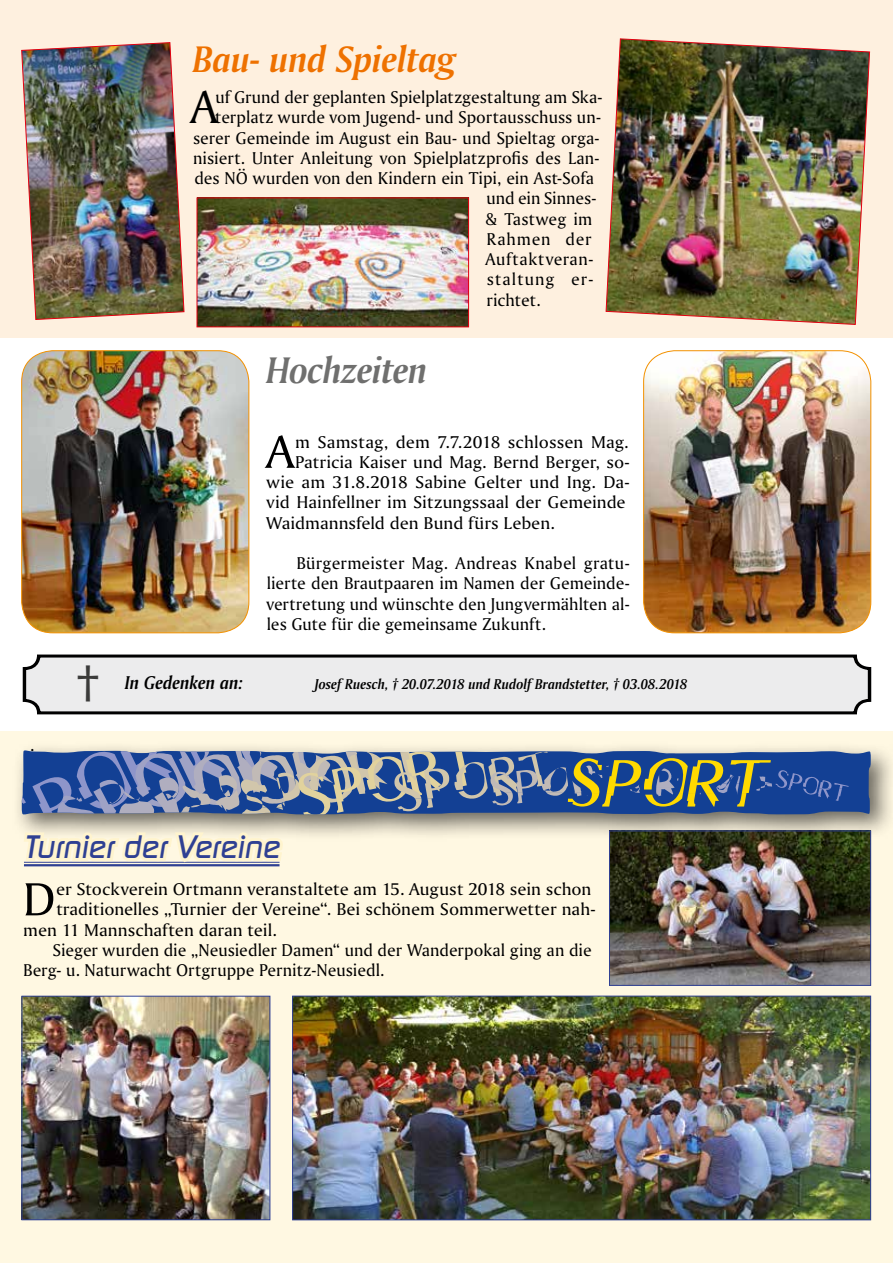
<style>
.page{position:relative;width:893px;height:1263px;background:#fff}
.page>*{position:absolute;margin:0;border:0;box-sizing:border-box;transform-origin:0 0}
.t1{font:49.8px "Myriad Pro";color:#3b3b3a}
.t2{font:48.9px "Amerigo BT Roman A";color:#000;scale:1.05 1}
.t3{font:48.9px "Amerigo BT Roman A";color:#000}
.t4{font:39px "Amerigo BT Bold Italic A";letter-spacing:-.01em;color:#ee7100}
.t5{font:39px "Amerigo BT Bold Italic A";letter-spacing:-.015em;color:#6f6f6e}
.t6{font:500 31.5px "Idigital";letter-spacing:-.005em;color:#2f4093}
.t7{font:19.5px "Amerigo BT Bold Italic A";color:#000}
.t8{font:18px/20.2px "Amerigo BT Roman A";color:#000;text-align:justify}
.t9{font:18px "Amerigo BT Roman A";color:#000;scale:1.05 1}
.t10{font:18px "Amerigo BT Roman A";letter-spacing:.035em;color:#000}
.t11{font:18px "Amerigo BT Roman A";letter-spacing:.06em;color:#000}
.t12{font:18px "Amerigo BT Roman A";letter-spacing:.045em;color:#000}
.t13{font:15px "Amerigo BT Bold Italic A";color:#000}
</style>
<div class="page">
<div style="left:0;top:731px;width:893px;height:532px;background:#fff8e2"></div>
<div style="left:0;top:0;width:893px;height:337px;background:#fef0df"></div>
<img style="left:22px;top:351px;width:227px;height:282px">
<div style="left:21px;top:350px;width:228px;height:283px;border:1px solid #f39100;border-radius:31px"></div>
<img style="left:644px;top:351px;width:227px;height:282px">
<div style="left:643px;top:350px;width:228px;height:283px;border:1px solid #f39100;border-radius:31px"></div>
<img style="left:21px;top:42px;width:164px;height:278px">
<img style="left:605px;top:38px;width:265px;height:287px">
<img style="left:199px;top:200px;width:268px;height:125px">
<svg style="left:22px;top:654px;width:850px;height:61px;background:#d3d3d4"></svg>
<div style="left:12px;top:741px;width:881px;height:101px;background:#000;opacity:.6"></div>
<svg style="left:849px;top:750px;width:22px;height:66px"></svg>
<svg style="left:20px;top:746px;width:829px;height:121px"></svg>
<img style="left:294px;top:998px;width:575px;height:220px">
<div style="left:292px;top:996px;width:579px;height:224px;border:1px solid #304194"></div>
<img style="left:24px;top:998px;width:244px;height:220px">
<div style="left:22px;top:996px;width:248px;height:224px;border:1px solid #304194"></div>
<img style="left:611px;top:832px;width:258px;height:152px">
<div style="left:609px;top:830px;width:262px;height:156px;border:1px solid #304194"></div>
<h3 class="t4" style="left:193px;top:36px;width:265px">Bau- und Spieltag</h3>
<p class="t8" style="left:215px;top:87px;width:389px">uf Grund der geplanten Spielplatzgestaltung am Ska-</p>
<p class="t8" style="left:215px;top:107px;width:387px">terplatz wurde vom Jugend- und Sportausschuss un-</p>
<p class="t8" style="left:193px;top:127px;width:408px">serer Gemeinde im August ein Bau- und Spieltag orga-</p>
<p class="t8" style="left:193px;top:147px;width:408px">nisiert. Unter Anleitung von Spielplatzprofis des Lan-</p>
<p class="t8" style="left:194px;top:168px;width:401px">des NÖ wurden von den Kindern ein Tipi, ein Ast-Sofa</p>
<p class="t8" style="left:487px;top:188px;width:111px">und ein Sinnes-</p>
<p class="t8" style="left:486px;top:208px;width:108px">&amp; Tastweg im</p>
<p class="t12" style="left:486px;top:228px;width:107px">Rahmen der</p>
<p class="t10" style="left:486px;top:248px;width:109px">Auftaktveran-</p>
<p class="t11" style="left:487px;top:268px;width:108px">staltung er-</p>
<p class="t8" style="left:487px;top:289px;width:56px">richtet.</p>
<h2 class="t3" style="left:190px;top:77px;width:29px">A</h2>
<h3 class="t5" style="left:266px;top:346px;width:163px">Hochzeiten</h3>
<h2 class="t2" style="left:266px;top:422px;width:29px">A</h2>
<p class="t9" style="left:295px;top:431px;width:319px">m Samstag, dem 7.7.2018 schlossen Mag.</p>
<p class="t9" style="left:295px;top:451px;width:320px">Patricia Kaiser und Mag. Bernd Berger, so-</p>
<p class="t9" style="left:266px;top:471px;width:348px">wie am 31.8.2018 Sabine Gelter und Ing. Da-</p>
<p class="t9" style="left:266px;top:491px;width:344px">vid Hainfellner im Sitzungssaal der Gemeinde</p>
<p class="t9" style="left:266px;top:512px;width:277px">Waidmannsfeld den Bund fürs Leben.</p>
<p class="t8" style="left:266px;top:553px;width:365px;text-indent:30px">Bürgermeister Mag. Andreas Knabel gratu&shy;lierte den Brautpaaren im Namen der Gemeinde&shy;vertretung und wünschte den Jungvermählten al&shy;les Gute für die gemeinsame Zukunft.</p>
<p class="t8" style="left:30px;top:735px;width:6px">.</p>
<h1 class="t1" style="left:76px;top:652px;width:26px">†</h1>
<p class="t7" style="left:125px;top:670px;width:120px">In Gedenken an:</p>
<p class="t13" style="left:315px;top:675px;width:374px">Josef Ruesch, † 20.07.2018 und Rudolf Brandstetter, † 03.08.2018</p>
<h3 class="t6" style="left:24px;top:829px;width:257px">Turnier der Vereine</h3>
<h2 class="t2" style="left:23px;top:869px;width:33px">D</h2>
<p class="t9" style="left:56px;top:878px;width:511px">er Stockverein Ortmann veranstaltete am 15. August 2018 sein schon</p>
<p class="t9" style="left:56px;top:898px;width:515px">traditionelles „Turnier der Vereine“. Bei schönem Sommerwetter nah-</p>
<p class="t9" style="left:23px;top:919px;width:243px">men 11 Mannschaften daran teil.</p>
<p class="t8" style="left:53px;top:939px;width:541px">Sieger wurden die „Neusiedler Damen“ und der Wanderpokal ging an die</p>
<p class="t8" style="left:23px;top:960px;width:363px">Berg- u. Naturwacht Ortgruppe Pernitz-Neusiedl.</p>
</div>
